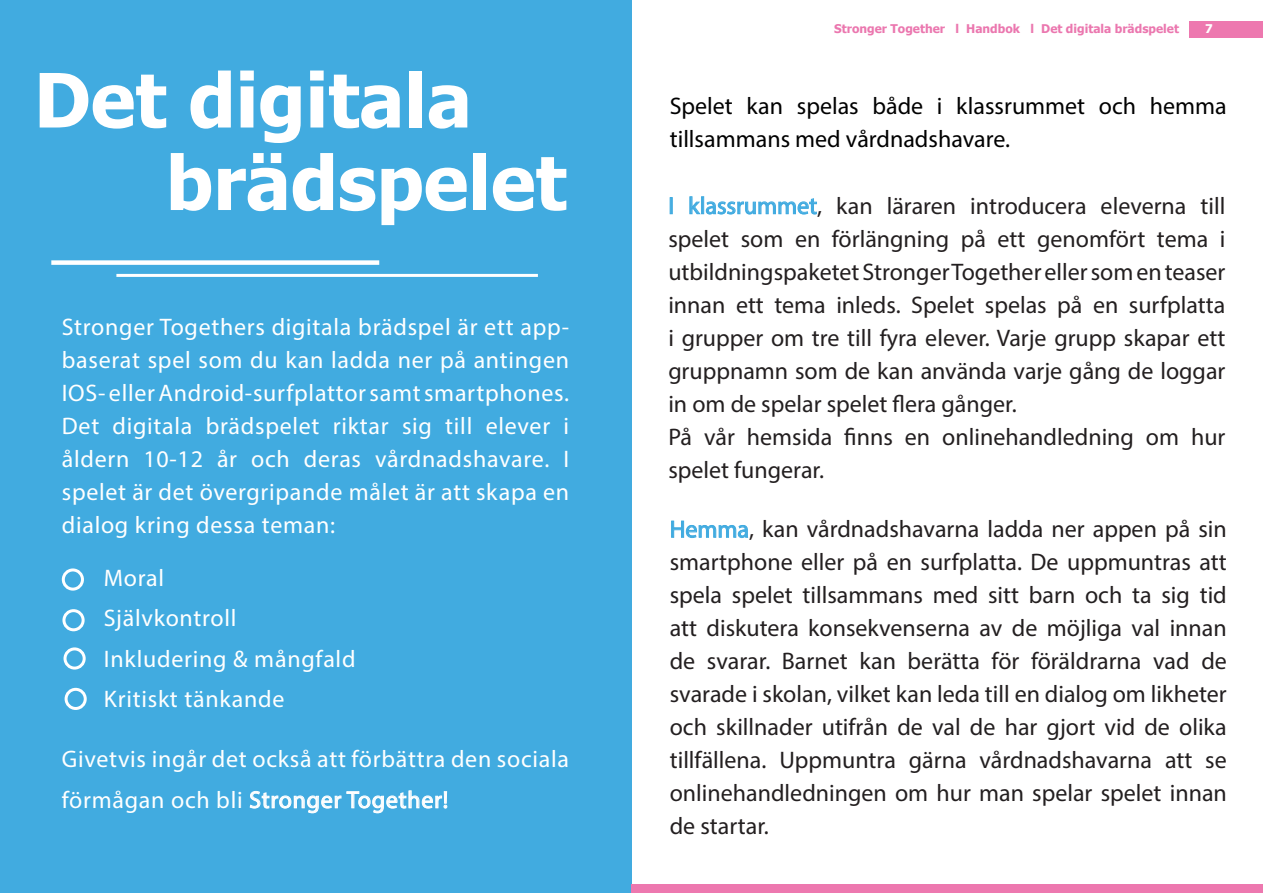
<style>
.page{position:relative;width:1263px;height:893px;background:#fff}
.page>*{position:absolute;margin:0;border:0;box-sizing:border-box;transform-origin:0 0}
.t1{font:700 75px "Tahoma";color:#fff}
.t2{font:24px/33px "Myriad Pro";color:#231f20;text-align:justify}
.t3{font:24px/33px "Myriad Pro";letter-spacing:.03em;color:#fff;text-align:justify}
.t4{font:24px/33px "Myriad Pro";color:#000001}
.t5{font:700 12px "Tahoma";color:#eb77af}
.t6{font:700 12px "Tahoma";color:#fff}
.s1{color:#41abe0}
</style>
<div class="page">
<div style="left:0;top:0;width:631px;height:893px;background:#41abe0"></div>
<div style="left:51px;top:260px;width:328px;height:5px;background:#fff"></div>
<hr style="left:116px;top:274px;width:422px;height:3px;background:#fff">
<div style="left:62px;top:568px;width:22px;height:23px;border:3px solid #fff;border-radius:50%"></div>
<div style="left:62px;top:609px;width:23px;height:22px;border:3px solid #fff;border-radius:50%"></div>
<div style="left:64px;top:647px;width:22px;height:23px;border:3px solid #fff;border-radius:50%"></div>
<div style="left:65px;top:688px;width:22px;height:22px;border:3px solid #fff;border-radius:50%"></div>
<div style="left:631px;top:884px;width:632px;height:9px;background:#ed78af"></div>
<div style="left:1190px;top:21px;width:73px;height:17px;background:#ed78af"></div>
<p class="t1" style="left:34px;top:48px;width:439px">Det digitala</p>
<p class="t1" style="left:166px;top:130px;width:402px">brädspelet</p>
<p class="t3" style="left:62px;top:310px;width:509px">Stronger Togethers digitala brädspel är ett app&shy;baserat spel som du kan ladda ner på antingen IOS- eller Android-surfplattor samt smartphones.<br>Det digitala brädspelet riktar sig till elever i åldern 10-12 år och deras vårdnadshavare. I spelet är det övergripande målet är att skapa en dialog kring dessa teman:</p>
<p class="t3" style="left:104px;top:561px;width:62px">Moral</p>
<p class="t3" style="left:104px;top:601px;width:134px">Självkontroll</p>
<p class="t3" style="left:104px;top:642px;width:253px">Inkludering &amp; mångfald</p>
<p class="t3" style="left:104px;top:682px;width:182px">Kritiskt tänkande</p>
<p class="t3" style="left:62px;top:739px;width:509px;line-height:40.5px">Givetvis ingår det också att förbättra den sociala förmågan och bli Stronger Together!</p>
<p class="t5" style="left:834px;top:20px;width:346px">Stronger Together l Handbok l Det digitala brädspelet</p>
<p class="t6" style="left:1205px;top:21px;width:9px">7</p>
<p class="t4" style="left:670px;top:89px;width:558px">Spelet kan spelas både i klassrummet och hemma tillsammans med vårdnadshavare.</p>
<p class="t2" style="left:668px;top:189px;width:559px"><span class="s1">I klassrummet</span>, kan läraren introducera eleverna till spelet som en förlängning på ett genomfört tema i utbildningspaketet Stronger Together eller som en teaser innan ett tema inleds. Spelet spelas på en surfplatta i grupper om tre till fyra elever. Varje grupp skapar ett gruppnamn som de kan använda varje gång de loggar in om de spelar spelet flera gånger.</p>
<p class="t2" style="left:668px;top:420px;width:559px">På vår hemsida finns en onlinehandledning om hur spelet fungerar.</p>
<p class="t2" style="left:670px;top:512px;width:559px"><span class="s1">Hemma</span>, kan vårdnadshavarna ladda ner appen på sin smartphone eller på en surfplatta. De uppmuntras att spela spelet tillsammans med sitt barn och ta sig tid att diskutera konsekvenserna av de möjliga val innan de svarar. Barnet kan berätta för föräldrarna vad de svarade i skolan, vilket kan leda till en dialog om likheter och skillnader utifrån de val de har gjort vid de olika tillfällena. Uppmuntra gärna vårdnadshavarna att se onlinehandledningen om hur man spelar spelet innan de startar.</p>
</div>
